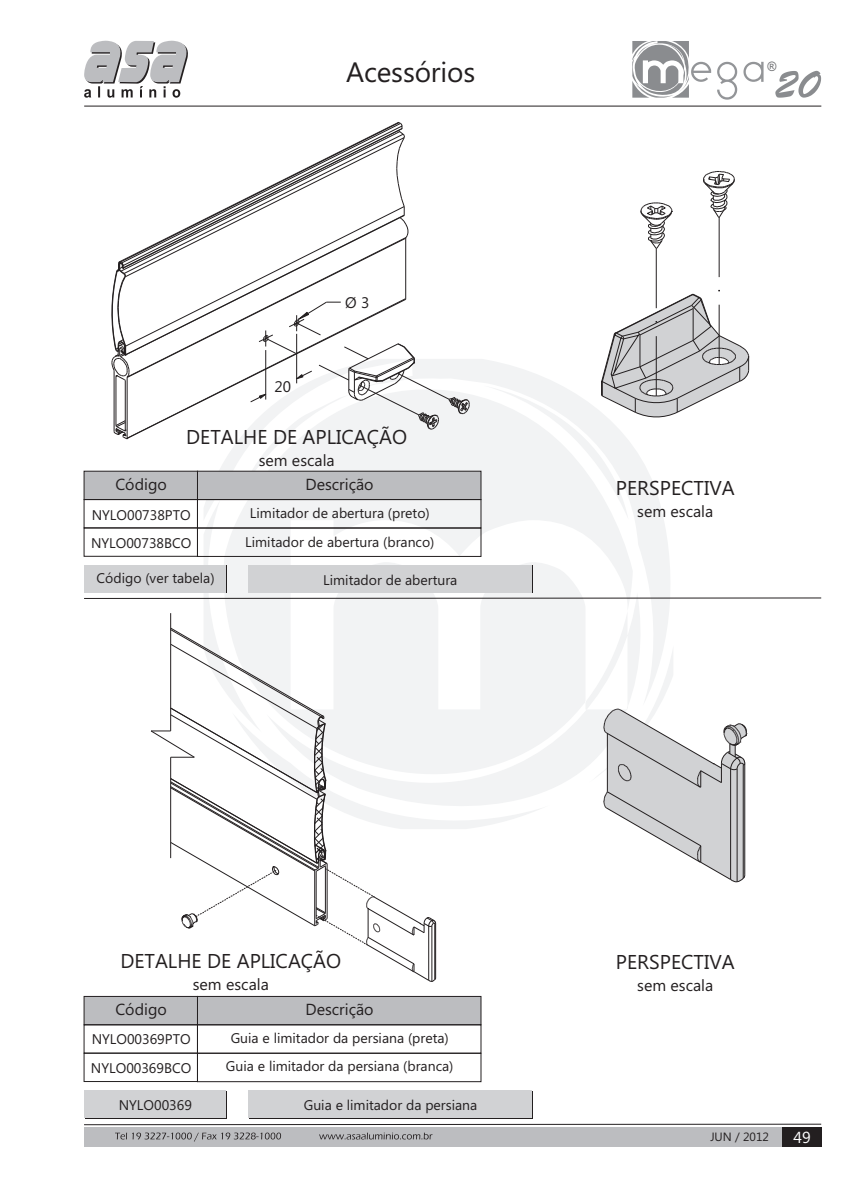
<style>
.page{position:relative;width:850px;height:1188px;background:#fff}
.page>*{position:absolute;margin:0;border:0;box-sizing:border-box;transform-origin:0 0}
.t1{font:28px "Ebrima";letter-spacing:-.005em;color:#231f20}
.t2{font:20px "Ebrima";color:#231f20}
.t3{font:16px "Ebrima";color:#231f20}
.t4{font:16px "Ebrima";color:#fff}
.t5{font:15.4px "Ebrima";color:#231f20}
.t6{font:14px/28.4px "Ebrima";color:#231f20;text-align:center}
.t7{font:13px "Arial";color:#6c6d70;scale:.93 1}
.t8{font:12px "Ebrima";color:#231f20}
</style>
<div class="page">
<svg style="left:193px;top:359px;width:484px;height:470px;fill:#f2f3f4"></svg>
<hr style="left:84px;top:106px;width:737px;height:1px;background:#231f20">
<svg style="left:84px;top:41px;width:104px;height:57px"></svg>
<div style="left:84px;top:1126px;width:737px;height:20px;background:#bcbdc0"></div>
<div style="left:782px;top:1126px;width:40px;height:20px;background:#231f20"></div>
<hr style="left:84px;top:1123px;width:737px;height:1px;background:#231f20">
<svg style="left:632px;top:41px;width:131px;height:59px"></svg>
<svg style="left:775px;top:71px;width:46px;height:27px"></svg>
<hr style="left:84px;top:597px;width:737px;height:1px;background:#231f20">
<svg style="left:85px;top:1091px;width:142px;height:27px"></svg>
<div style="left:84px;top:1089px;width:142px;height:28px;background:#d1d2d4"></div>
<svg style="left:250px;top:1091px;width:283px;height:27px"></svg>
<div style="left:248px;top:1089px;width:284px;height:28px;background:#d1d2d4"></div>
<svg style="left:598px;top:706px;width:149px;height:176px"></svg>
<hr style="left:170px;top:613px;width:1px;height:117px;background:#231f20">
<svg style="left:150px;top:627px;width:286px;height:354px"></svg>
<div style="left:197px;top:996px;width:284px;height:28px;background:#bcbdc0;border:1px solid #231f20"></div>
<div style="left:84px;top:996px;width:114px;height:28px;background:#bcbdc0;border:1px solid #231f20"></div>
<div style="left:197px;top:1024px;width:284px;height:29px;border:1px solid #231f20"></div>
<div style="left:84px;top:1024px;width:114px;height:29px;border:1px solid #231f20"></div>
<div style="left:197px;top:1052px;width:284px;height:29px;border:1px solid #231f20"></div>
<div style="left:84px;top:1052px;width:114px;height:29px;border:1px solid #231f20"></div>
<svg style="left:85px;top:565px;width:142px;height:28px"></svg>
<div style="left:84px;top:564px;width:142px;height:28px;background:#d1d2d4"></div>
<svg style="left:250px;top:565px;width:283px;height:28px"></svg>
<div style="left:248px;top:564px;width:284px;height:28px;background:#d1d2d4"></div>
<hr style="left:656px;top:248px;width:1px;height:60px;background:#231f20">
<hr style="left:719px;top:217px;width:1px;height:60px;background:#231f20">
<svg style="left:601px;top:290px;width:148px;height:128px"></svg>
<svg style="left:703px;top:171px;width:32px;height:46px"></svg>
<svg style="left:640px;top:202px;width:33px;height:46px"></svg>
<svg style="left:111px;top:122px;width:359px;height:317px"></svg>
<div style="left:197px;top:471px;width:284px;height:28px;background:#bcbdc0;border:1px solid #231f20"></div>
<div style="left:84px;top:471px;width:114px;height:28px;background:#bcbdc0;border:1px solid #231f20"></div>
<div style="left:197px;top:499px;width:284px;height:29px;border:1px solid #231f20"></div>
<div style="left:84px;top:499px;width:114px;height:29px;border:1px solid #231f20"></div>
<div style="left:197px;top:527px;width:284px;height:29px;border:1px solid #231f20"></div>
<div style="left:84px;top:527px;width:114px;height:29px;border:1px solid #231f20"></div>
<svg style="left:115px;top:1132px;width:317px;height:9px"></svg>
<h1 class="t1" style="left:346px;top:61px;width:131px">Acessórios</h1>
<p class="t5" style="left:274px;top:380px;width:18px">20</p>
<p class="t5" style="left:345px;top:296px;width:26px">Ø 3</p>
<h2 class="t2" style="left:186px;top:429px;width:222px">DETALHE DE APLICAÇÃO</h2>
<p class="t3" style="left:259px;top:454px;width:78px">sem escala</p>
<p class="t3" style="left:115px;top:478px;width:53px">Código</p>
<p class="t3" style="left:305px;top:477px;width:70px">Descrição</p>
<p class="t6" style="left:245px;top:500px;width:191px">Limitador de abertura (preto)<br>Limitador de abertura (branco)</p>
<p class="t6" style="left:91px;top:502px;width:102px;text-align:left">NYLO00738PTO<br>NYLO00738BCO</p>
<p class="t6" style="left:97px;top:565px;width:119px">Código (ver tabela)</p>
<p class="t6" style="left:323px;top:566px;width:136px">Limitador de abertura</p>
<p class="t7" style="left:767px;top:62px;width:11px">®</p>
<h2 class="t2" style="left:616px;top:480px;width:120px">PERSPECTIVA</h2>
<p class="t3" style="left:637px;top:505px;width:78px">sem escala</p>
<h2 class="t2" style="left:120px;top:952px;width:222px">DETALHE DE APLICAÇÃO</h2>
<p class="t3" style="left:193px;top:978px;width:78px">sem escala</p>
<p class="t3" style="left:115px;top:1003px;width:53px">Código</p>
<p class="t3" style="left:305px;top:1002px;width:70px">Descrição</p>
<p class="t6" style="left:91px;top:1026px;width:102px;text-align:left">NYLO00369PTO<br>NYLO00369BCO</p>
<p class="t6" style="left:119px;top:1091px;width:75px">NYLO00369</p>
<p class="t6" style="left:226px;top:1024px;width:229px">Guia e limitador da persiana (preta)<br>Guia e limitador da persiana (branca)</p>
<p class="t6" style="left:304px;top:1091px;width:175px">Guia e limitador da persiana</p>
<h2 class="t2" style="left:616px;top:954px;width:120px">PERSPECTIVA</h2>
<p class="t3" style="left:637px;top:979px;width:78px">sem escala</p>
<p class="t8" style="left:710px;top:1131px;width:60px">JUN / 2012</p>
<p class="t4" style="left:793px;top:1130px;width:19px">49</p>
</div>
